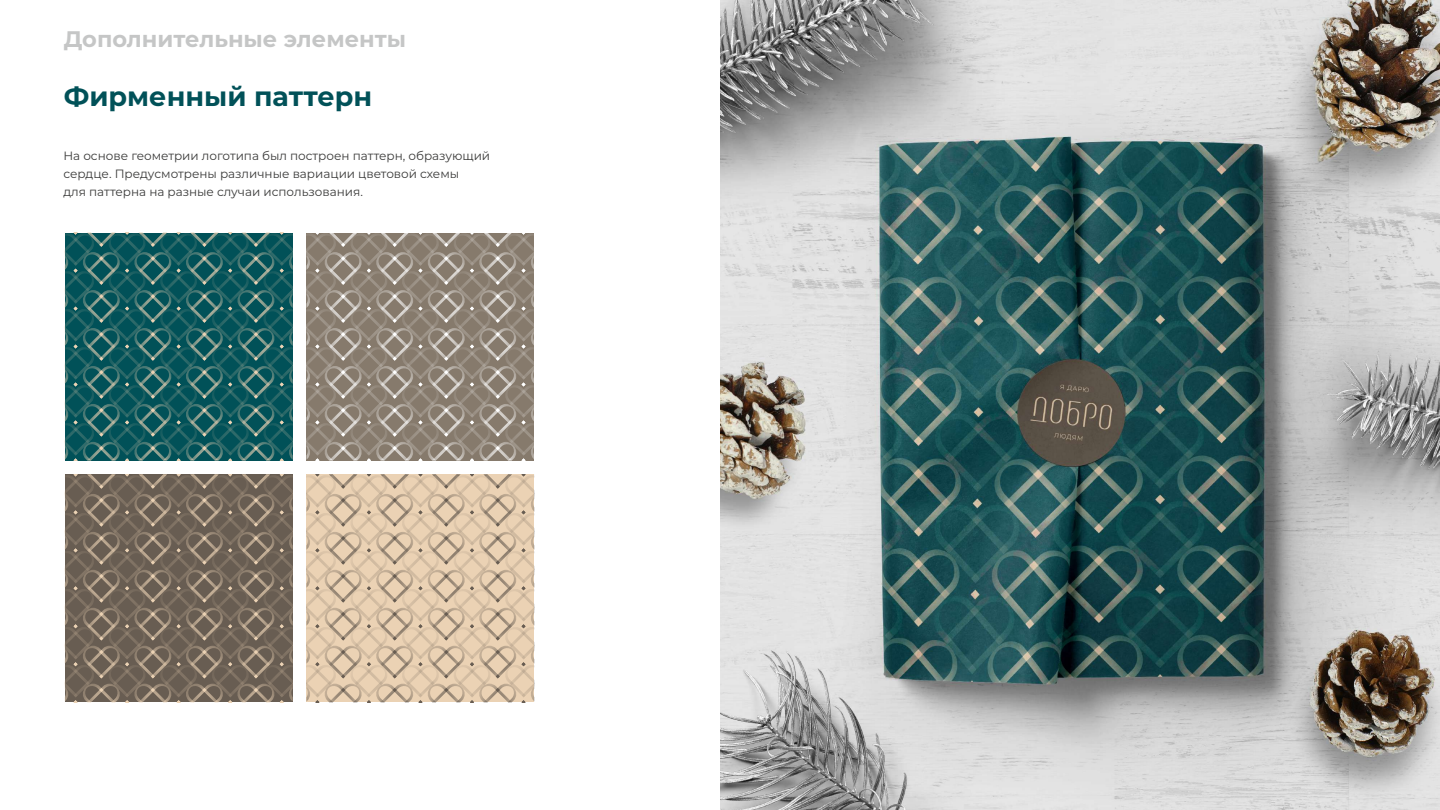
<style>
.page{position:relative;width:1440px;height:810px;background:#fff}
.page>*{position:absolute;margin:0;border:0;box-sizing:border-box;transform-origin:0 0}
.t1{font:700 27px "Montserrat";color:#015158}
.t2{font:700 22.5px "Montserrat";color:#c5c6c6}
.t3{font:12px/18px "Montserrat";color:#3a3a39}
</style>
<div class="page">
<img style="left:720px;top:0;width:720px;height:810px">
<svg style="left:65px;top:233px;width:228px;height:228px"></svg>
<svg style="left:65px;top:474px;width:228px;height:228px"></svg>
<svg style="left:306px;top:233px;width:228px;height:228px"></svg>
<svg style="left:306px;top:474px;width:228px;height:228px"></svg>
<h2 class="t2" style="left:64px;top:23px;width:344px">Дополнительные элементы</h2>
<h1 class="t1" style="left:64px;top:77px;width:310px">Фирменный паттерн</h1>
<p class="t3" style="left:63px;top:146px;width:428px">На основе геометрии логотипа был построен паттерн, образующий сердце. Предусмотрены различные вариации цветовой схемы<br>для паттерна на разные случаи использования.</p>
</div>
